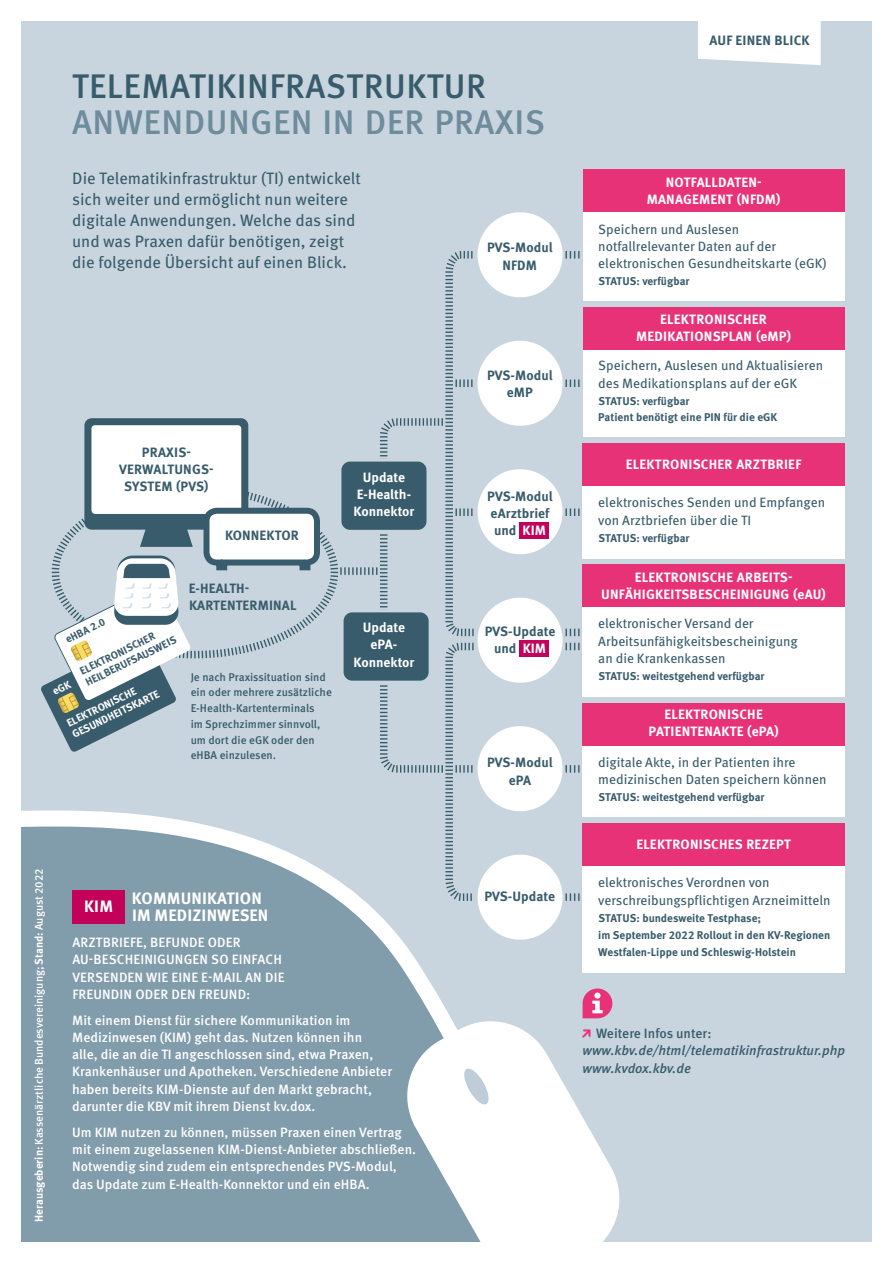
<style>
.page{position:relative;width:893px;height:1263px;background:#fff}
.page>*{position:absolute;margin:0;border:0;box-sizing:border-box;transform-origin:0 0}
.t1{font:500 34.05px "Meta Pro";letter-spacing:.015em;color:#385c6b}
.t2{font:500 34.05px "Meta Pro";letter-spacing:.015em;color:#6e8c9b}
.t3{font:16.5px/21px "Meta Pro";color:#385c6b}
.t4{font:700 16.5px/17.2px "Meta Pro";letter-spacing:.01em;color:#fff}
.t5{font:500 13.5px/17.2px "Meta Pro";color:#fff}
.t6{font:13.5px/17.2px "Meta Pro";letter-spacing:-.005em;color:#385c6b}
.t7{font:700 13.5px/17.2px "Meta Pro";letter-spacing:.015em;color:#fff;text-align:center}
.t8{font:700 13.5px/17.2px "Meta Pro";letter-spacing:.005em;color:#385c6b;text-align:center}
.t9{font:italic 500 13.5px/17.2px "Meta Pro";color:#385c6b}
.t10{font:700 11.25px/17.2px "Meta Pro";color:#385c6b}
.t11{font:500 11.25px/15.8px "Meta Pro";color:#385c6b}
.t12{font:500 11.25px "Meta Pro";color:#fff}
.t13{font:700 10.65px/12.6px "Meta Pro";color:#385c6b}
.t14{font:700 10.65px/12.6px "Meta Pro";color:#fff}
.s1{font-weight:700}
.s2{color:#fff}
.s3{font-family:"KBV pfeil 2022";font-weight:400;font-style:normal;color:#e83278}
.s4{font-style:normal}
</style>
<div class="page">
<div style="left:21px;top:21px;width:851px;height:1221px;background:#c8d5de"></div>
<div style="left:21px;top:857px;width:523px;height:385px;background:#819cab"></div>
<svg style="left:55px;top:484px;width:284px;height:175px"></svg>
<svg style="left:21px;top:750px;width:513px;height:448px"></svg>
<svg style="left:140px;top:530px;width:53px;height:17px"></svg>
<div style="left:84px;top:418px;width:164px;height:112px;background:#385c6b;border-radius:7px"></div>
<div style="left:91px;top:425px;width:150px;height:89px;background:#fff;border-radius:4px"></div>
<svg style="left:566px;top:893px;width:14px;height:8px"></svg>
<svg style="left:566px;top:643px;width:14px;height:7px"></svg>
<svg style="left:566px;top:629px;width:14px;height:7px"></svg>
<svg style="left:566px;top:251px;width:14px;height:8px"></svg>
<svg style="left:566px;top:765px;width:14px;height:8px"></svg>
<svg style="left:566px;top:508px;width:14px;height:8px"></svg>
<svg style="left:566px;top:379px;width:14px;height:8px"></svg>
<svg style="left:340px;top:251px;width:134px;height:651px"></svg>
<svg style="left:698px;top:21px;width:123px;height:44px;background:#fbfbfc"></svg>
<svg style="left:583px;top:988px;width:29px;height:24px"></svg>
<div style="left:583px;top:607px;width:262px;height:89px;background:#fff"></div>
<div style="left:583px;top:564px;width:262px;height:43px;background:#e83278"></div>
<div style="left:583px;top:745px;width:262px;height:72px;background:#fff"></div>
<div style="left:583px;top:703px;width:262px;height:42px;background:#e83278"></div>
<div style="left:583px;top:866px;width:262px;height:107px;background:#fff"></div>
<div style="left:583px;top:823px;width:262px;height:43px;background:#e83278"></div>
<div style="left:583px;top:349px;width:262px;height:88px;background:#fff"></div>
<div style="left:583px;top:307px;width:262px;height:42px;background:#e83278"></div>
<div style="left:583px;top:212px;width:262px;height:88px;background:#fff"></div>
<div style="left:583px;top:169px;width:262px;height:43px;background:#e83278"></div>
<div style="left:583px;top:486px;width:262px;height:72px;background:#fff"></div>
<div style="left:583px;top:443px;width:262px;height:43px;background:#e83278"></div>
<div style="left:478px;top:212px;width:85px;height:85px;background:#fff;border-radius:50%"></div>
<div style="left:478px;top:341px;width:85px;height:85px;background:#fff;border-radius:50%"></div>
<div style="left:478px;top:726px;width:85px;height:85px;background:#fff;border-radius:50%"></div>
<div style="left:478px;top:855px;width:85px;height:85px;background:#fff;border-radius:50%"></div>
<div style="left:342px;top:611px;width:88px;height:71px;background:#385c6b;border-radius:10px"></div>
<div style="left:341px;top:609px;width:91px;height:75px;border:3px solid #c8d5de;border-radius:10px"></div>
<svg style="left:202px;top:506px;width:119px;height:66px;background:#c5cfd4"></svg>
<div style="left:478px;top:469px;width:85px;height:85px;background:#fff;border-radius:50%"></div>
<div style="left:519px;top:523px;width:30px;height:16px;background:#c3005a"></div>
<div style="left:478px;top:598px;width:85px;height:85px;background:#fff;border-radius:50%"></div>
<div style="left:519px;top:640px;width:30px;height:16px;background:#c3005a"></div>
<div style="left:340px;top:460px;width:88px;height:71px;background:#385c6b;border-radius:10px"></div>
<div style="left:338px;top:459px;width:91px;height:74px;border:3px solid #c8d5de;border-radius:10px"></div>
<div style="left:72px;top:890px;width:53px;height:33px;background:#c3005a"></div>
<svg style="left:398px;top:1012px;width:222px;height:230px;fill:#fff"></svg>
<svg style="left:463px;top:1067px;width:27px;height:39px"></svg>
<svg style="left:40px;top:555px;width:151px;height:197px"></svg>
<h1 class="t1" style="left:72px;top:60px;width:415px">TELEMATIKINFRASTRUKTUR</h1>
<h1 class="t2" style="left:72px;top:96px;width:474px">ANWENDUNGEN IN DER PRAXIS</h1>
<p class="t3" style="left:72px;top:166px;width:290px">Die Telematikinfrastruktur (TI) entwickelt sich weiter und ermöglicht nun weitere digitale Anwendungen. Welche das sind und was Praxen dafür benötigen, zeigt die folgende Übersicht auf einen Blick.</p>
<p class="t8" style="left:487px;top:238px;width:67px">PVS-Modul<br>NFDM</p>
<p class="t8" style="left:119px;top:442px;width:96px">PRAXIS-<br>VERWALTUNGS-<br>SYSTEM (PVS)</p>
<p class="t8" style="left:225px;top:526px;width:75px">KONNEKTOR</p>
<p class="t13" style="left:63px;top:633px;width:44px;rotate:-26deg">eHBA 2.0</p>
<p class="t13" style="left:77px;top:665px;width:101px;rotate:-26deg">ELEKTRONISCHER<br>HEILBERUFSAUSWEIS</p>
<p class="t14" style="left:64px;top:717px;width:97px;rotate:-26deg">ELEKTRONISCHE<br>GESUNDHEITSKARTE</p>
<p class="t8" style="left:189px;top:579px;width:109px;text-align:left">E-HEALTH-<br>KARTENTERMINAL</p>
<p class="t11" style="left:191px;top:668px;width:143px">Je nach Praxissituation sind ein oder mehrere zusätzliche<br>E-Health-Kartenterminals<br>im Sprechzimmer sinnvoll, um dort die eGK oder den eHBA einzulesen.</p>
<p class="t7" style="left:354px;top:468px;width:62px">Update<br>E-Health-<br>Konnektor</p>
<p class="t7" style="left:354px;top:618px;width:62px">Update ePA-<br>Konnektor</p>
<p class="t12" style="left:30px;top:1222px;width:355px;rotate:-90deg"><span class="s1">Herausgeberin:</span> Kassenärztliche Bundesvereinigung; <span class="s1">Stand:</span> August 2022</p>
<p class="t4" style="left:132px;top:888px;width:138px">KOMMUNIKATION<br>IM MEDIZINWESEN</p>
<p class="t5" style="left:72px;top:933px;width:214px">ARZTBRIEFE, BEFUNDE ODER<br>AU-BESCHEINIGUNGEN SO EINFACH<br>VERSENDEN WIE EINE E-MAIL AN DIE<br>FREUNDIN ODER DEN FREUND:</p>
<p class="t5" style="left:72px;top:1010px;width:321px">Mit einem Dienst für sichere Kommunikation im Medizinwesen (KIM) geht das. Nutzen können ihn<br>alle, die an die TI angeschlossen sind, etwa Praxen, Krankenhäuser und Apotheken. Verschiedene Anbieter haben bereits KIM-Dienste auf den Markt gebracht, darunter die KBV mit ihrem Dienst kv.dox.</p>
<p class="t5" style="left:72px;top:1123px;width:345px">Um KIM nutzen zu können, müssen Praxen einen Vertrag mit einem zugelassenen KIM-Dienst-Anbieter abschließen.<br>Notwendig sind zudem ein entsprechendes PVS-Modul, das Update zum E-Health-Konnektor und ein eHBA.</p>
<p class="t4" style="left:84px;top:897px;width:30px">KIM</p>
<p class="t8" style="left:487px;top:366px;width:67px">PVS-Modul eMP</p>
<p class="t8" style="left:487px;top:487px;width:67px;text-align:left">PVS-Modul eArztbrief und <span class="s2">KIM</span></p>
<p class="t8" style="left:485px;top:622px;width:72px">PVS-Update und <span class="s2">KIM</span></p>
<p class="t8" style="left:487px;top:753px;width:67px">PVS-Modul ePA</p>
<p class="t8" style="left:484px;top:886px;width:72px">PVS-Update</p>
<p class="t8" style="left:709px;top:31px;width:102px">AUF EINEN BLICK</p>
<p class="t7" style="left:647px;top:173px;width:135px">NOTFALLDATEN-<br>MANAGEMENT (NFDM)</p>
<p class="t6" style="left:598px;top:219px;width:230px">Speichern und Auslesen notfallrelevanter Daten auf der elektronischen Gesundheitskarte (eGK)</p>
<p class="t10" style="left:598px;top:272px;width:93px">STATUS: verfügbar</p>
<p class="t7" style="left:636px;top:310px;width:157px">ELEKTRONISCHER<br>MEDIKATIONSPLAN (eMP)</p>
<p class="t6" style="left:598px;top:356px;width:226px">Speichern, Auslesen und Aktualisieren des Medikationsplans auf der eGK</p>
<p class="t10" style="left:598px;top:392px;width:180px;line-height:15.8px">STATUS: verfügbar<br>Patient benötigt eine PIN für die eGK</p>
<p class="t7" style="left:626px;top:455px;width:177px">ELEKTRONISCHER ARZTBRIEF</p>
<p class="t6" style="left:598px;top:492px;width:228px;line-height:18px">elektronisches Senden und Empfangen von Arztbriefen über die TI</p>
<p class="t10" style="left:598px;top:529px;width:93px">STATUS: verfügbar</p>
<p class="t7" style="left:601px;top:567px;width:226px">ELEKTRONISCHE ARBEITS-<br>UNFÄHIGKEITSBESCHEINIGUNG (eAU)</p>
<p class="t6" style="left:598px;top:614px;width:201px">elektronischer Versand der<br>Arbeitsunfähigkeitsbescheinigung an die Krankenkassen</p>
<p class="t10" style="left:598px;top:667px;width:168px">STATUS: weitestgehend verfügbar</p>
<p class="t7" style="left:649px;top:705px;width:132px">ELEKTRONISCHE<br>PATIENTENAKTE (ePA)</p>
<p class="t6" style="left:598px;top:752px;width:230px">digitale Akte, in der Patienten ihre medizinischen Daten speichern können</p>
<p class="t10" style="left:598px;top:788px;width:168px">STATUS: weitestgehend verfügbar</p>
<p class="t7" style="left:636px;top:835px;width:156px">ELEKTRONISCHES REZEPT</p>
<p class="t6" style="left:598px;top:873px;width:234px">elektronisches Verordnen von verschreibungspflichtigen Arzneimitteln</p>
<p class="t10" style="left:598px;top:908px;width:233px">STATUS: bundesweite Testphase;<br>im September 2022 Rollout in den KV-Regionen<br>Westfalen-Lippe und Schleswig-Holstein</p>
<p class="t9" style="left:583px;top:1024px;width:264px"><span class="s3">•</span> <span class="s4">Weitere Infos unter: </span>www.kbv.de/html/telematikinfrastruktur.php www.kvdox.kbv.de</p>
</div>
